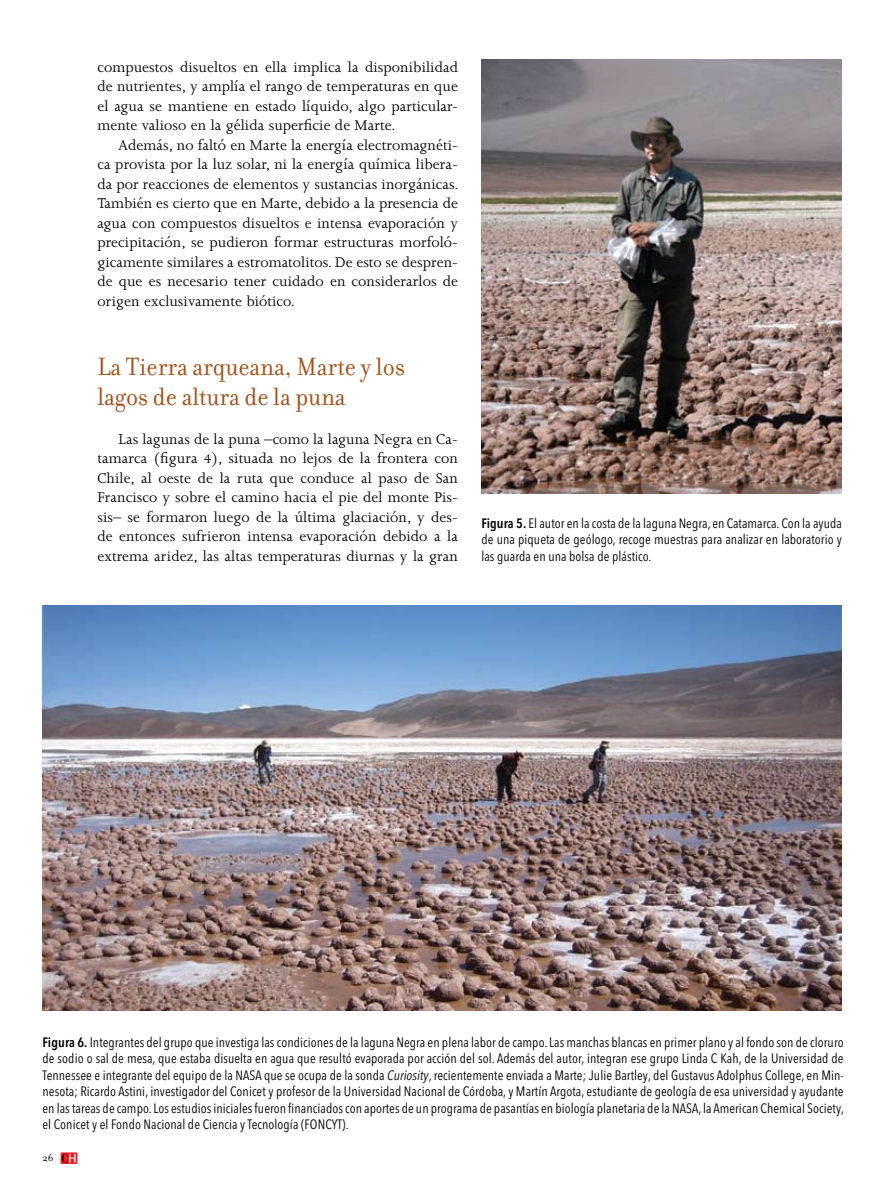
<style>
.page{position:relative;width:893px;height:1191px;background:#fff}
.page>*{position:absolute;margin:0;border:0;box-sizing:border-box;transform-origin:0 0}
.t1{font:27px/30px "Filosofia";color:#a1511b;scale:.95 1}
.t2{font:16.2px/19.5px "Joanna";letter-spacing:.005em;color:#000;text-align:justify}
.t3{font:condensed 13.5px/16.5px "Avenir Next LT Pro";letter-spacing:.005em;color:#000;text-align:justify}
.t4{font:11.25px "Filosofia";color:#000}
.s1{font-size:15px}
.s2{font-weight:600}
.s3{font-style:italic}
</style>
<div class="page">
<img style="left:481px;top:60px;width:361px;height:433px">
<img style="left:43px;top:605px;width:799px;height:405px">
<svg style="left:61px;top:1152px;width:16px;height:12px"></svg>
<svg style="left:62px;top:1153px;width:14px;height:9px"></svg>
<p class="t2" style="left:97px;top:57px;width:362px">compuestos disueltos en ella implica la disponibilidad de nutrientes, y amplía el rango de temperaturas en que el agua se mantiene en estado líquido, algo particular&shy;mente valioso en la gélida superficie de Marte.</p>
<p class="t2" style="left:97px;top:135px;width:363px;text-indent:21px">Además, no faltó en Marte la energía electromagnéti&shy;ca provista por la luz solar, ni la energía química libera&shy;da por reacciones de elementos y sustancias inorgánicas.<br>También es cierto que en Marte, debido a la presencia de agua con compuestos disueltos e intensa evaporación y precipitación, se pudieron formar estructuras morfoló&shy;gicamente similares a estromatolitos. De esto se despren&shy;de que es necesario tener cuidado en considerarlos de origen exclusivamente biótico.</p>
<h1 class="t1" style="left:97px;top:352px;width:325px">La Tierra arqueana, Marte y los lagos de altura de la puna</h1>
<p class="t2" style="left:97px;top:429px;width:362px;text-indent:21px">Las lagunas de la puna –como la laguna Negra en Ca&shy;tamarca (figura <span class="s1">4</span>), situada no lejos de la frontera con Chile, al oeste de la ruta que conduce al paso de San Francisco y sobre el camino hacia el pie del monte Pis&shy;sis– se formaron luego de la última glaciación, y des&shy;de entonces sufrieron intensa evaporación debido a la extrema aridez, las altas temperaturas diurnas y la gran</p>
<p class="t3" style="left:481px;top:515px;width:362px"><span class="s2">Figura 5.</span> El autor en la costa de la laguna Negra, en Catamarca. Con la ayuda de una piqueta de geólogo, recoge muestras para analizar en laboratorio y las guarda en una bolsa de plástico.</p>
<p class="t3" style="left:43px;top:1034px;width:803px"><span class="s2">Figura 6.</span> Integrantes del grupo que investiga las condiciones de la laguna Negra en plena labor de campo. Las manchas blancas en primer plano y al fondo son de cloruro de sodio o sal de mesa, que estaba disuelta en agua que resultó evaporada por acción del sol. Además del autor, integran ese grupo Linda C Kah, de la Universidad de Tennessee e integrante del equipo de la NASA que se ocupa de la sonda <span class="s3">Curiosity</span>, recientemente enviada a Marte; Julie Bartley, del Gustavus Adolphus College, en Min&shy;nesota; Ricardo Astini, investigador del Conicet y profesor de la Universidad Nacional de Córdoba, y Martín Argota, estudiante de geología de esa universidad y ayudante en las tareas de campo. Los estudios iniciales fueron financiados con aportes de un programa de pasantías en biología planetaria de la NASA, la American Chemical Society, el Conicet y el Fondo Nacional de Ciencia y Tecnología (FONCYT).</p>
<p class="t4" style="left:43px;top:1151px;width:13px">26</p>
</div>
